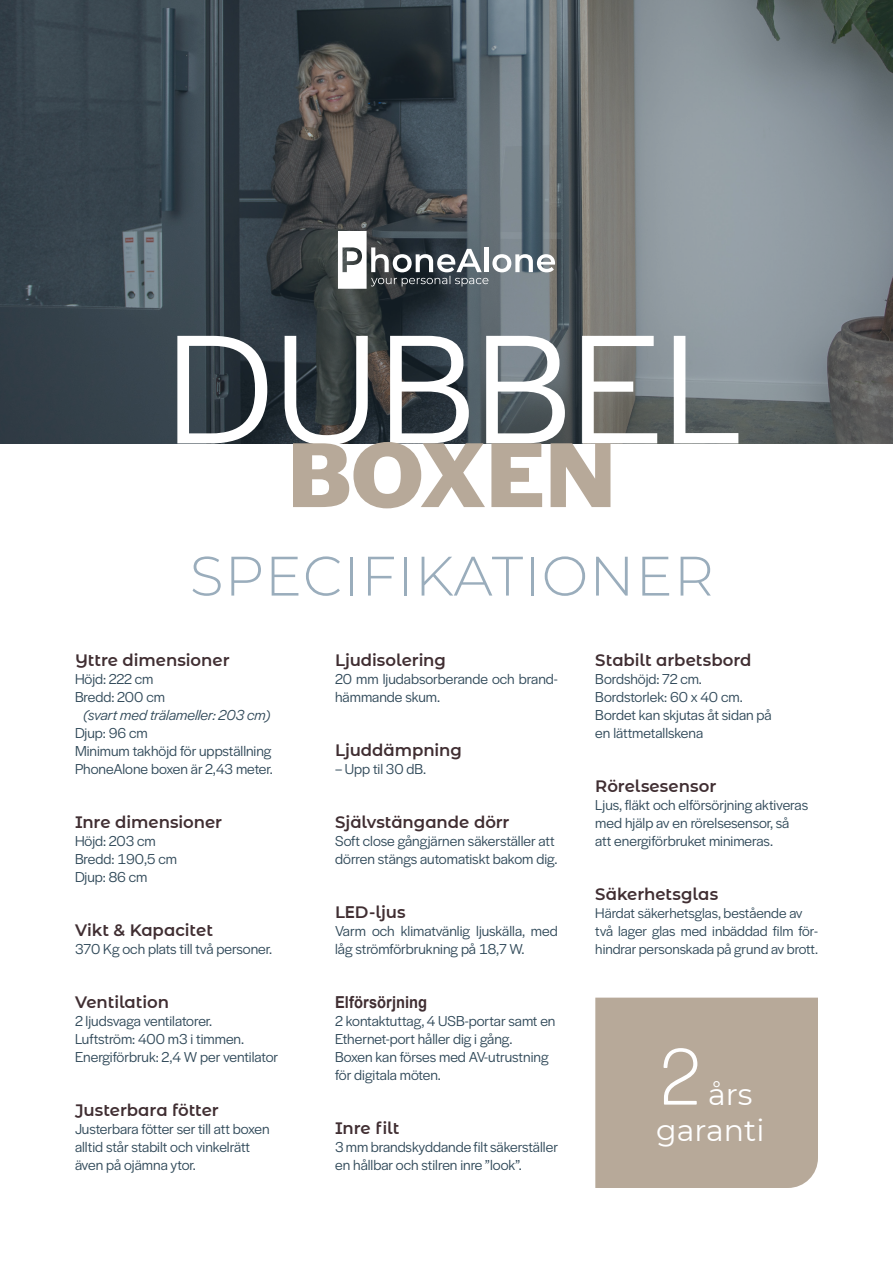
<style>
.page{position:relative;width:893px;height:1263px;background:#fff}
.page>*{position:absolute;margin:0;border:0;box-sizing:border-box;transform-origin:0 0}
.t1{font:162px "Halyard Display";letter-spacing:.015em;color:#fff}
.t2{font:700 96px "Halyard Display";letter-spacing:.005em;color:#b7a999}
.t3{font:300 79.5px "Forma DJR Micro";color:#fff}
.t4{font:300 55.5px "Montserrat";letter-spacing:.02em;color:#9aadbc}
.t5{font:30px/36px "Montserrat";color:#fff}
.t6{font:600 16.5px "Montserrat";letter-spacing:-.005em;color:#402e32}
.t7{font:700 16.5px "Arial";letter-spacing:.005em;color:#402e32;scale:.89 1}
.t8{font:15px/18px "Halyard Display";color:#2f4858}
.t9{font:italic 15px "Halyard Display";color:#2f4858}
.t10{font:14.7px/18px "Halyard Display";color:#2f4858}
.s1{font-family:"Arial";font-weight:700}
</style>
<div class="page">
<img style="left:0;top:0;width:893px;height:443px">
<div style="left:595px;top:998px;width:223px;height:190px;background:#b7a999"></div>
<svg style="left:338px;top:231px;width:217px;height:58px"></svg>
<h1 class="t1" style="left:167px;top:276px;width:577px">DUBBEL</h1>
<h2 class="t2" style="left:289px;top:406px;width:327px">BOXEN</h2>
<h3 class="t4" style="left:190px;top:538px;width:526px">SPECIFIKATIONER</h3>
<p class="t6" style="left:75px;top:648px;width:156px">Yttre dimensioner</p>
<p class="t8" style="left:75px;top:669px;width:91px">Höjd: 222 cm<br>Bredd: 200 cm</p>
<p class="t9" style="left:84px;top:704px;width:188px">(svart med trälameller: 203 cm)</p>
<p class="t8" style="left:75px;top:723px;width:199px">Djup: 96 cm<br>Minimum takhöjd för uppställning<br>PhoneAlone boxen är 2,43 meter.</p>
<p class="t6" style="left:75px;top:810px;width:149px">Inre dimensioner</p>
<p class="t8" style="left:75px;top:831px;width:103px">Höjd: 203 cm<br>Bredd: 190,5 cm<br>Djup: 86 cm</p>
<p class="t6" style="left:75px;top:918px;width:139px">Vikt &amp; Kapacitet</p>
<p class="t8" style="left:75px;top:939px;width:199px">370 Kg och plats till två personer.</p>
<p class="t6" style="left:75px;top:990px;width:96px">Ventilation</p>
<p class="t8" style="left:75px;top:1011px;width:205px">2 ljudsvaga ventilatorer.<br>Luftström: 400 m3 i timmen.<br>Energiförbruk: 2,4 W per ventilator</p>
<p class="t6" style="left:75px;top:1098px;width:145px">Justerbara fötter</p>
<p class="t8" style="left:75px;top:1119px;width:196px">Justerbara fötter ser till att boxen alltid står stabilt och vinkelrätt även på ojämna ytor.</p>
<p class="t6" style="left:335px;top:648px;width:112px">Ljudisolering</p>
<p class="t8" style="left:335px;top:669px;width:224px">20 mm ljudabsorberande och brand&shy;hämmande skum.</p>
<p class="t6" style="left:335px;top:738px;width:128px">Ljuddämpning</p>
<p class="t8" style="left:335px;top:759px;width:92px">– Upp til 30 dB.</p>
<p class="t6" style="left:335px;top:810px;width:176px">Självstängande dörr</p>
<p class="t8" style="left:335px;top:831px;width:224px">Soft close gångjärnen säkerställer att dörren stängs automatiskt bakom dig.</p>
<p class="t6" style="left:335px;top:900px;width:72px">L<span class="s1">E</span>D-ljus</p>
<p class="t8" style="left:335px;top:921px;width:224px">Varm och klimatvänlig ljuskälla, med låg strömförbrukning på 18,7 W.</p>
<p class="t7" style="left:335px;top:991px;width:105px">Elförsörjning</p>
<p class="t8" style="left:335px;top:1011px;width:222px">2 kontaktuttag, 4 USB-portar samt en<br>Ethernet-port håller dig i gång.<br>Boxen kan förses med AV-utrustning för digitala möten.</p>
<p class="t6" style="left:335px;top:1116px;width:66px">Inre filt</p>
<p class="t8" style="left:335px;top:1137px;width:224px">3 mm brandskyddande filt säkerställer en hållbar och stilren inre ”look”.</p>
<p class="t6" style="left:595px;top:648px;width:158px">Stabilt arbetsbord</p>
<p class="t8" style="left:595px;top:669px;width:178px">Bordshöjd: 72 cm.<br>Bordstorlek: 60 x 40 cm.<br>Bordet kan skjutas åt sidan på en lättmetallskena</p>
<p class="t6" style="left:595px;top:774px;width:122px">Rörelsesensor</p>
<p class="t8" style="left:595px;top:795px;width:214px">Ljus, fläkt och elförsörjning aktiveras med hjälp av en rörelsesensor, så att energiförbruket minimeras.</p>
<p class="t6" style="left:595px;top:882px;width:124px">Säkerhetsglas</p>
<p class="t10" style="left:595px;top:903px;width:224px">Härdat säkerhetsglas, bestående av två lager glas med inbäddad film för&shy;hindrar personskada på grund av brott.</p>
<h3 class="t3" style="left:660px;top:1029px;width:42px">2</h3>
<h3 class="t5" style="left:656px;top:1075px;width:110px;text-indent:52px">års garanti</h3>
</div>
